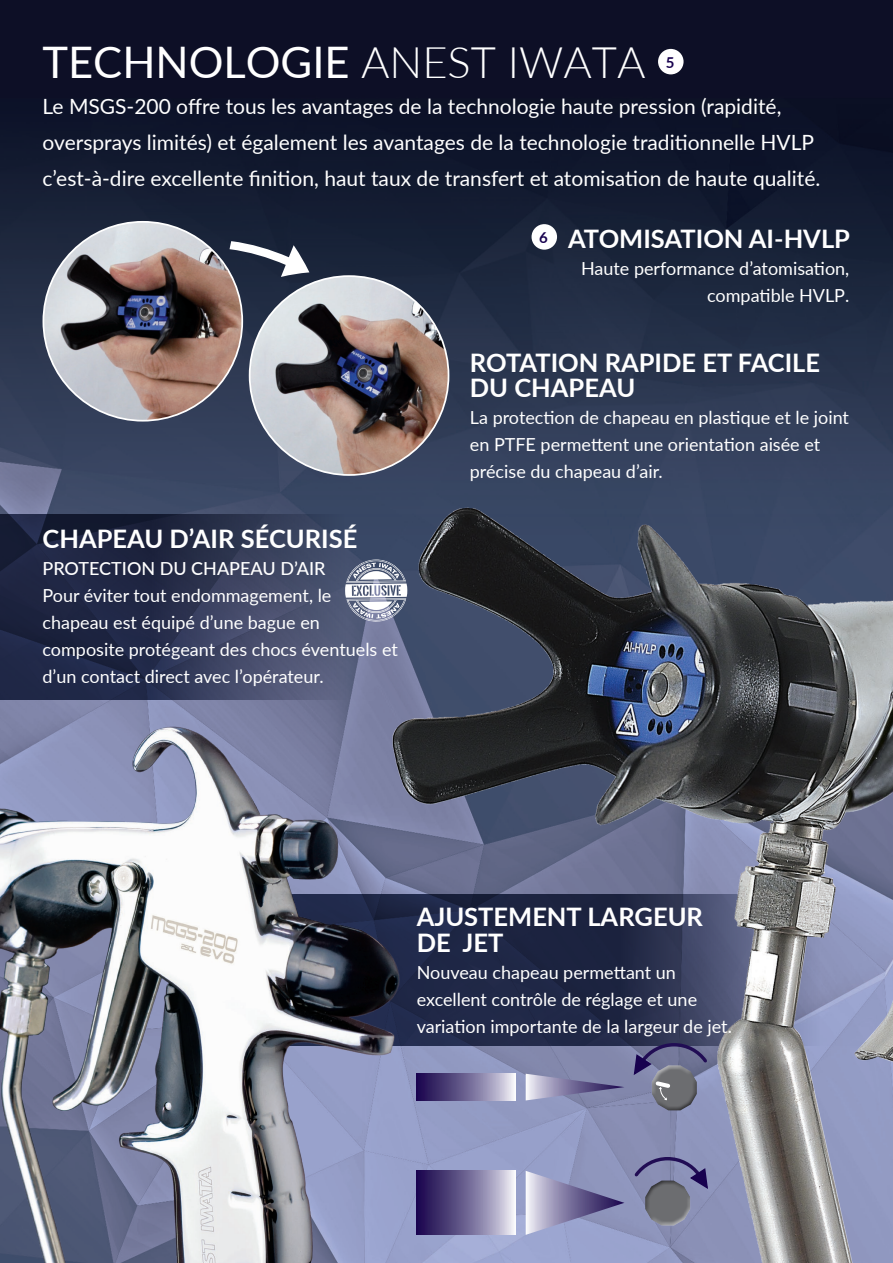
<style>
.page{position:relative;width:893px;height:1263px;background:#fff}
.page>*{position:absolute;margin:0;border:0;box-sizing:border-box;transform-origin:0 0}
.t1{font:43.5px "Lato";color:#fff}
.t2{font:700 25.5px/25.5px "Lato";color:#fff}
.t3{font:21px/36px "Lato";color:#fff}
.t4{font:18px/27px "Lato";color:#fff}
.t5{font:500 18px "Lato";color:#fff}
.t6{font:700 15px "Lato";color:#18024f}
.s1{font-weight:300}
</style>
<div class="page">
<img style="left:0;top:0;width:893px;height:726px">
<img style="left:0;top:514px;width:255px;height:186px">
<img style="left:43px;top:222px;width:199px;height:199px;border-radius:99px">
<img style="left:250px;top:276px;width:198px;height:199px;border-radius:99px">
<svg style="left:230px;top:241px;width:79px;height:36px"></svg>
<img style="left:255px;top:419px;width:638px;height:844px">
<img style="left:0;top:726px;width:400px;height:537px">
<svg style="left:345px;top:559px;width:62px;height:63px"></svg>
<div style="left:658px;top:49px;width:26px;height:25px;background:#fff;border-radius:50%"></div>
<div style="left:531px;top:224px;width:26px;height:26px;background:#fff;border-radius:50%"></div>
<div style="left:650px;top:1072px;width:47px;height:41px;background:#231f20;opacity:.75"></div>
<svg style="left:633px;top:1041px;width:77px;height:69px;background:#6e708d"></svg>
<svg style="left:632px;top:1155px;width:77px;height:71px;background:#797b99"></svg>
<svg style="left:417px;top:1074px;width:98px;height:26px;background:#766c98"></svg>
<svg style="left:417px;top:1171px;width:98px;height:64px;background:#766c98"></svg>
<svg style="left:526px;top:1074px;width:98px;height:26px;background:#8f8eb1"></svg>
<svg style="left:526px;top:1171px;width:98px;height:64px;background:#9697bb"></svg>
<h1 class="t1" style="left:43px;top:31px;width:605px">TECHNOLOGIE <span class="s1">ANEST IWATA</span></h1>
<p class="t3" style="left:43px;top:87px;width:779px">Le MSGS-200 offre tous les avantages de la technologie haute pression (rapidité, oversprays limités) et également les avantages de la technologie traditionnelle HVLP c’est-à-dire excellente finition, haut taux de transfert et atomisation de haute qualité.</p>
<p class="t6" style="left:666px;top:51px;width:10px">5</p>
<p class="t6" style="left:539px;top:226px;width:10px">6</p>
<h2 class="t2" style="left:568px;top:225px;width:283px">ATOMISATION AI-HVLP</h2>
<p class="t4" style="left:581px;top:254px;width:270px;text-align:right">Haute performance d’atomisation, compatible HVLP.</p>
<h2 class="t2" style="left:43px;top:525px;width:316px">CHAPEAU D’AIR SÉCURISÉ</h2>
<p class="t5" style="left:43px;top:555px;width:285px">PROTECTION DU CHAPEAU D’AIR</p>
<p class="t4" style="left:43px;top:581px;width:357px">Pour éviter tout endommagement, le chapeau est équipé d’une bague en composite protégeant des chocs éventuels et d’un contact direct avec l’opérateur.</p>
<h2 class="t2" style="left:470px;top:348px;width:352px">ROTATION RAPIDE ET FACILE<br>DU CHAPEAU</h2>
<p class="t4" style="left:470px;top:403px;width:381px">La protection de chapeau en plastique et le joint en PTFE permettent une orientation aisée et précise du chapeau d’air.</p>
<h2 class="t2" style="left:417px;top:903px;width:288px">AJUSTEMENT LARGEUR<br>DE JET</h2>
<p class="t4" style="left:417px;top:958px;width:317px">Nouveau chapeau permettant un excellent contrôle de réglage et une variation importante de la largeur de jet.</p>
</div>
